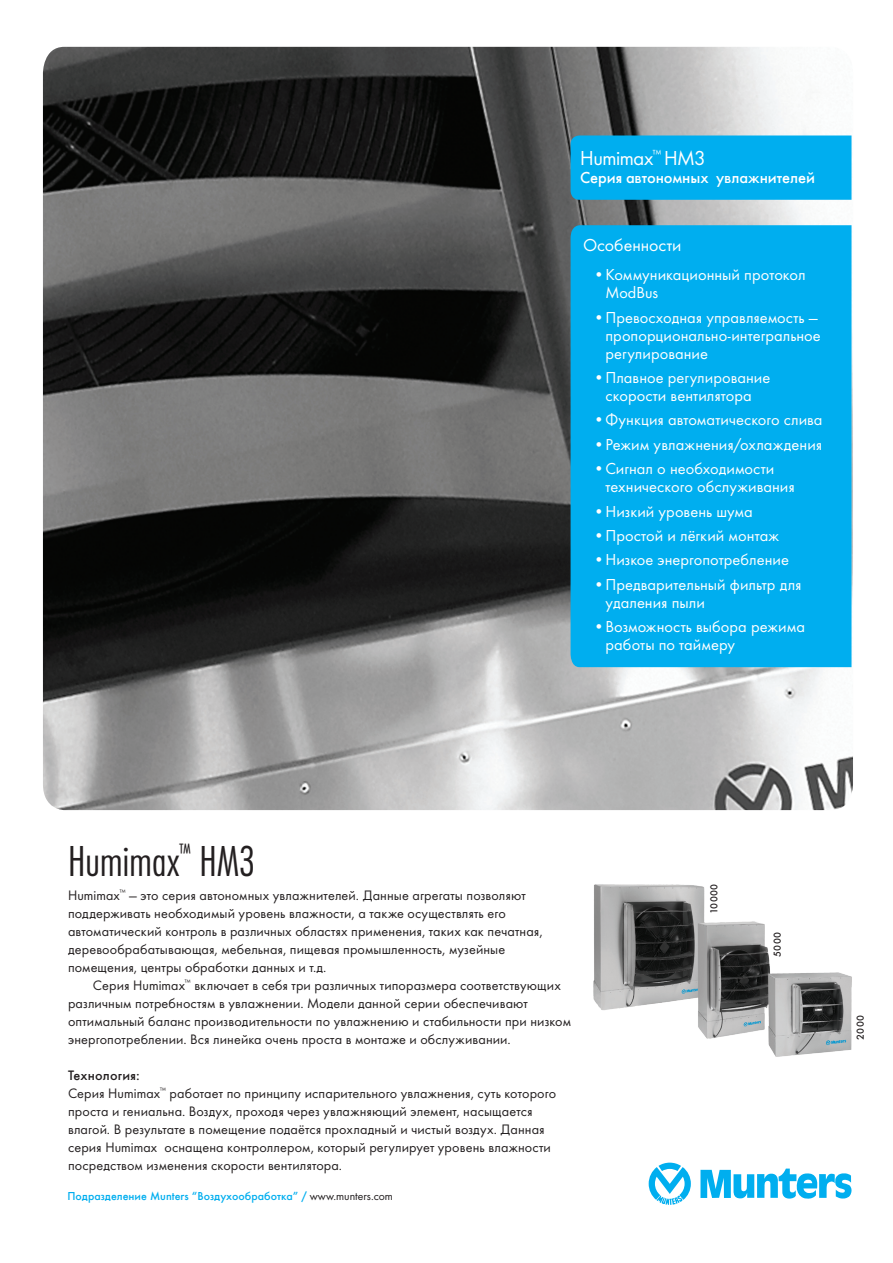
<style>
.page{position:relative;width:893px;height:1263px;background:#fff}
.page>*{position:absolute;margin:0;border:0;box-sizing:border-box;transform-origin:0 0}
.Body_Text_-_Futura_s{font:300 45px "Futura Con";letter-spacing:-.005em;color:#231f20}
.t1{font:21px "Futura Boo";letter-spacing:-.02em;color:#fff}
.t2{font:18px "Futura Boo";color:#fff}
.t3{font:16.5px/18px "Futura Boo";color:#fff}
.t4{font:500 16.5px "Futura";letter-spacing:-.005em;color:#fff}
.t5{font:14.25px/18px "Futura Boo";letter-spacing:.01em;color:#231f20}
.t6{font:500 14.25px "Futura";letter-spacing:.015em;color:#231f20}
.t7{font:500 12px "Futura";color:#00aeef}
.t8{font:500 10.5px "Futura";letter-spacing:.035em;color:#231f20}
.s1{font-family:"Futura Boo";font-weight:400;color:#231f20}
</style>
<div class="page">
<svg style="left:700px;top:1168px;width:151px;height:31px"></svg>
<svg style="left:649px;top:1162px;width:42px;height:43px"></svg>
<img style="left:43px;top:47px;width:810px;height:763px">
<div style="left:571px;top:135px;width:280px;height:65px;background:#00aeef"></div>
<div style="left:571px;top:225px;width:280px;height:442px;background:#00aeef"></div>
<img style="left:593px;top:884px;width:259px;height:173px">
<p class="t1" style="left:580px;top:145px;width:127px">Humimax<sup>™</sup> HM3</p>
<p class="t4" style="left:580px;top:168px;width:236px">Серия автономных увлажнителей</p>
<p class="t2" style="left:583px;top:234px;width:100px">Особенности</p>
<p class="t3" style="left:605px;top:265px;width:202px;text-indent:-12px">• Коммуникационный протокол<br>ModBus</p>
<p class="t3" style="left:605px;top:308px;width:217px;text-indent:-12px">• Превосходная управляемость — пропорционально-интегральное регулирование</p>
<p class="t3" style="left:593px;top:368px;width:178px;text-align:center">• Плавное регулирование скорости вентилятора</p>
<p class="t3" style="left:593px;top:411px;width:231px">• Функция автоматического слива</p>
<p class="t3" style="left:593px;top:435px;width:230px">• Режим увлажнения/охлаждения</p>
<p class="t3" style="left:605px;top:460px;width:191px;text-indent:-12px">• Сигнал о необходимости технического обслуживания</p>
<p class="t3" style="left:593px;top:502px;width:161px">• Низкий уровень шума</p>
<p class="t3" style="left:593px;top:526px;width:187px">• Простой и лёгкий монтаж</p>
<p class="t3" style="left:593px;top:551px;width:197px">• Низкое энергопотребление</p>
<p class="t3" style="left:605px;top:575px;width:197px;text-indent:-12px">• Предварительный фильтр для удаления пыли</p>
<p class="t3" style="left:605px;top:618px;width:201px;text-indent:-12px">• Возможность выбора режима работы по таймеру</p>
<p class="Body_Text_-_Futura_s" style="left:68px;top:835px;width:189px">Humimax<sup>™</sup> HM3</p>
<p class="t5" style="left:68px;top:886px;width:476px">Humimax<sup>™</sup> — это серия автономных увлажнителей. Данные агрегаты позволяют поддерживать необходимый уровень влажности, а также осуществлять его автоматический контроль в различных областях применения, таких как печатная, деревообрабатывающая, мебельная, пищевая промышленность, музейные помещения, центры обработки данных и т.д.</p>
<p class="t5" style="left:68px;top:976px;width:505px;text-indent:25px">Серия Humimax<sup>™</sup> включает в себя три различных типоразмера соответствующих различным потребностям в увлажнении. Модели данной серии обеспечивают оптимальный баланс производительности по увлажнению и стабильности при низком энергопотреблении. Вся линейка очень проста в монтаже и обслуживании.</p>
<p class="t6" style="left:68px;top:1067px;width:73px">Технология:</p>
<p class="t5" style="left:68px;top:1084px;width:490px">Серия Humimax<sup>™</sup> работает по принципу испарительного увлажнения, суть которого проста и гениальна. Воздух, проходя через увлажняющий элемент, насыщается влагой. В результате в помещение подаётся прохладный и чистый воздух. Данная серия Humimax оснащена контроллером, который регулирует уровень влажности посредством изменения скорости вентилятора.</p>
<p class="t7" style="left:67px;top:1189px;width:327px">Подразделение Munters “Воздухообработка” / <span class="s1">www.munters.com</span></p>
<p class="t8" style="left:708px;top:914px;width:32px;rotate:-90deg">10000</p>
<p class="t8" style="left:771px;top:957px;width:26px;rotate:-90deg">5000</p>
<p class="t8" style="left:854px;top:1039px;width:26px;rotate:-90deg">2000</p>
</div>
